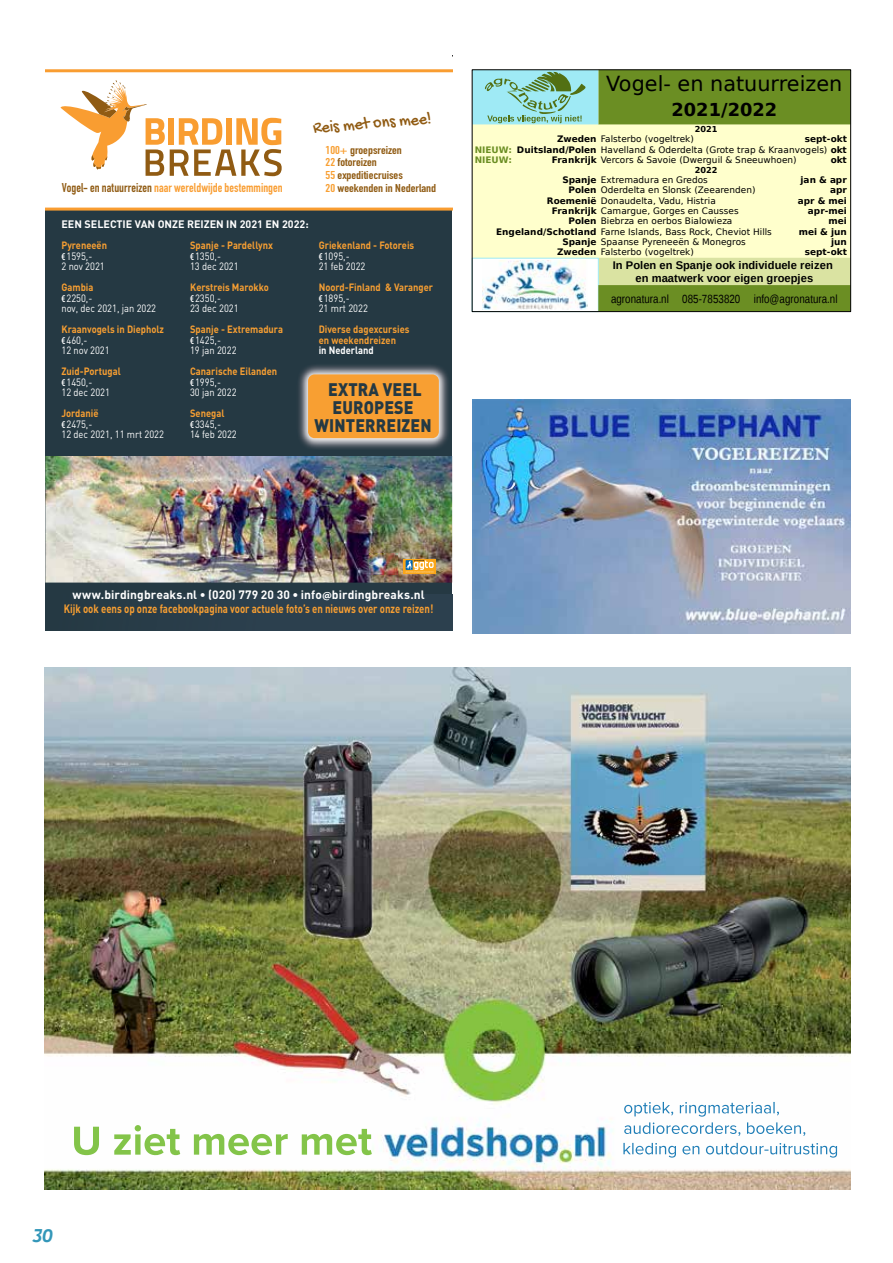
<style>
.page{position:relative;width:893px;height:1263px;background:#fff}
.page>*{position:absolute;margin:0;border:0;box-sizing:border-box;transform-origin:0 0}
.t1{font:20.7px "DejaVu Sans";color:#000}
.t2{font:900 18px/18px "DIN Pro";letter-spacing:.01em;color:#253943;text-align:center;scale:.89 1}
.t3{font:18px "Gochi Hand";color:#905b13;scale:.9 1}
.t4{font:italic 700 18px "Precious Sans";color:#3397b9}
.t5{font:700 17.85px "DejaVu Sans";letter-spacing:.005em;color:#000}
.t6{font:700 12.6px "DIN Condensed";letter-spacing:.005em;color:#f99d31}
.t7{font:700 12px/13.6px "DIN";color:#f89f32;text-align:center;scale:.8 1}
.t8{font:11.85px "Liberation Sans Narrow";letter-spacing:.005em;color:#000}
.t9{font:700 11.25px/12.8px "DIN Condensed";color:#905b13;scale:1.14 1}
.t10{font:700 11.1px/12.5px "Liberation Sans";letter-spacing:.005em;color:#000;text-align:center}
.t11{font:700 10.8px "DIN";color:#fff}
.t12{font:700 10.5px/10.5px "DIN";color:#f89f32;scale:.89 1}
.t13{font:10.5px/10.5px "DIN";color:#fff;scale:.89 1}
.t14{font:700 10.5px "DIN";color:#fff;scale:.89 1}
.t15{font:8.85px/10.4px "DejaVu Sans";letter-spacing:.005em;color:#000;text-align:justify}
.t16{font:700 8.85px "DejaVu Sans";color:#000}
.t17{font:700 8.1px "DejaVu Sans";letter-spacing:-.005em;color:#000}
.s1{color:#905b13}
.s2{color:#f89f32}
.s3{font-weight:700;color:#f89f32}
.s4{font-family:"Myriad Pro";font-weight:600;font-stretch:condensed}
.s5{font-family:"Myriad Pro";font-weight:600;font-stretch:condensed;color:#fff}
.s6{font-weight:400;color:#fff}
.s7{font-weight:700}
.s8{font-weight:700;color:#6b8e23}
.s9{color:#fff}
.s10{font-family:"Myriad Pro";font-stretch:semi-expanded;color:#fff}
</style>
<div class="page">
<img style="left:44px;top:668px;width:806px;height:521px">
<svg style="left:471px;top:69px;width:380px;height:243px;background:#e9edb5"></svg>
<img style="left:483px;top:260px;width:105px;height:49px">
<svg style="left:472px;top:70px;width:379px;height:54px;background:#76a35a"></svg>
<img style="left:472px;top:400px;width:378px;height:233px">
<div style="left:45px;top:209px;width:407px;height:422px;background:#253943"></div>
<div style="left:45px;top:594px;width:407px;height:36px;background:#2b3f4d"></div>
<hr style="left:45px;top:630px;width:407px;height:1px;background:#2c404d">
<svg style="left:61px;top:80px;width:221px;height:96px"></svg>
<hr style="left:45px;top:208px;width:407px;height:3px;background:#f99d31">
<hr style="left:45px;top:69px;width:407px;height:3px;background:#f99d31">
<img style="left:45px;top:456px;width:407px;height:127px">
<img style="left:369px;top:553px;width:29px;height:21px">
<svg style="left:404px;top:559px;width:32px;height:15px"></svg>
<svg style="left:406px;top:560px;width:28px;height:13px"></svg>
<img style="left:298px;top:365px;width:151px;height:84px">
<div style="left:308px;top:374px;width:131px;height:64px;background:#f89f32;border-radius:7px"></div>
<h3 class="t6" style="left:62px;top:179px;width:222px"><span class="s1">Vogel- en natuurreizen</span> naar wereldwijde bestemmingen</h3>
<h2 class="t3" style="left:312px;top:119px;width:133px;rotate:-5deg">Reis met ons mee!</h2>
<p class="t9" style="left:326px;top:143px;width:98px"><span class="s2">100+</span> groepsreizen<br><span class="s2">22</span> fotoreizen<br><span class="s2">55</span> expeditiecruises<br><span class="s2">20</span> weekenden in Nederland</p>
<p class="t11" style="left:61px;top:217px;width:249px">EEN SELECTIE VAN ONZE REIZEN IN 2021 EN 2022:</p>
<p class="t13" style="left:61px;top:240px;width:53px"><span class="s3">Pyreneeën </span><span class="s4">€</span> 1595,-<br>2 nov 2021</p>
<p class="t13" style="left:61px;top:282px;width:108px"><span class="s3">Gambia<br></span><span class="s4">€</span> 2250,-<br>nov, dec 2021, jan 2022</p>
<p class="t12" style="left:61px;top:324px;width:117px">Kraanvogels in Diepholz <span class="s5">€</span> <span class="s6">460,-<br>12 nov 2021</span></p>
<p class="t13" style="left:61px;top:366px;width:68px"><span class="s3">Zuid-Portugal </span><span class="s4">€</span> 1450,-<br>12 dec 2021</p>
<p class="t13" style="left:61px;top:408px;width:117px"><span class="s3">Jordanië<br></span><span class="s4">€</span> 2475,-<br>12 dec 2021, 11 mrt 2022</p>
<p class="t12" style="left:190px;top:240px;width:95px">Spanje - Pardellynx <span class="s5">€</span> <span class="s6">1350,-<br>13 dec 2021</span></p>
<p class="t12" style="left:190px;top:282px;width:90px">Kerstreis Marokko <span class="s5">€</span> <span class="s6">2350,-<br>23 dec 2021</span></p>
<p class="t12" style="left:190px;top:324px;width:106px">Spanje - Extremadura <span class="s5">€</span> <span class="s6">1425,-<br>19 jan 2022</span></p>
<p class="t12" style="left:190px;top:366px;width:99px">Canarische Eilanden <span class="s5">€</span> <span class="s6">1995,-<br>30 jan 2022</span></p>
<p class="t13" style="left:190px;top:408px;width:54px"><span class="s3">Senegal<br></span><span class="s4">€</span> 3345,-<br>14 feb 2022</p>
<p class="t12" style="left:319px;top:240px;width:109px">Griekenland - Fotoreis <span class="s5">€</span> <span class="s6">1095,-<br>21 feb 2022</span></p>
<p class="t12" style="left:319px;top:282px;width:130px">Noord-Finland &amp; Varanger <span class="s5">€</span> <span class="s6">1895,-<br>21 mrt 2022</span></p>
<p class="t12" style="left:319px;top:324px;width:103px">Diverse dagexcursies en weekendreizen</p>
<p class="t14" style="left:319px;top:344px;width:63px">in Nederland</p>
<h2 class="t2" style="left:314px;top:379px;width:133px">EXTRA VEEL<br>EUROPESE<br>WINTERREIZEN</h2>
<h1 class="t1" style="left:606px;top:75px;width:238px">Vogel- en natuurreizen</h1>
<h3 class="t5" style="left:671px;top:102px;width:107px">2021/2022</h3>
<p class="t17" style="left:695px;top:126px;width:24px">2021</p>
<p class="t15" style="left:557px;top:135px;width:138px"><span class="s7">Zweden</span> Falsterbo (vogeltrek)</p>
<p class="t15" style="left:475px;top:135px;width:374px;text-indent:330px"><span class="s7">sept-okt </span><span class="s8">NIEUW:</span> <span class="s7">Duitsland/Polen</span> Havelland &amp; Oderdelta (Grote trap &amp; Kraanvogels) <span class="s7">okt </span><span class="s8">NIEUW:</span></p>
<p class="t15" style="left:552px;top:155px;width:246px"><span class="s7">Frankrijk</span> Vercors &amp; Savoie (Dwerguil &amp; Sneeuwhoen)</p>
<p class="t16" style="left:831px;top:156px;width:18px">okt</p>
<p class="t17" style="left:695px;top:167px;width:24px">2022</p>
<p class="t15" style="left:562px;top:175px;width:147px"><span class="s7">Spanje</span> Extremadura en Gredos</p>
<p class="t16" style="left:801px;top:176px;width:48px">jan &amp; apr</p>
<p class="t15" style="left:568px;top:186px;width:189px"><span class="s7">Polen</span> Oderdelta en Slonsk (Zeearenden)</p>
<p class="t16" style="left:830px;top:186px;width:18px">apr</p>
<p class="t15" style="left:547px;top:196px;width:171px"><span class="s7">Roemenië</span> Donaudelta, Vadu, Histria</p>
<p class="t16" style="left:798px;top:197px;width:51px">apr &amp; mei</p>
<p class="t15" style="left:552px;top:206px;width:188px"><span class="s7">Frankrijk</span> Camargue, Gorges en Causses</p>
<p class="t16" style="left:808px;top:207px;width:40px">apr-mei</p>
<p class="t15" style="left:568px;top:217px;width:165px"><span class="s7">Polen</span> Biebrza en oerbos Bialowieza</p>
<p class="t16" style="left:828px;top:217px;width:20px">mei</p>
<p class="t15" style="left:496px;top:227px;width:277px"><span class="s7">Engeland/Schotland</span> Farne Islands, Bass Rock, Cheviot Hills</p>
<p class="t16" style="left:799px;top:228px;width:50px">mei &amp; jun</p>
<p class="t15" style="left:562px;top:237px;width:185px"><span class="s7">Spanje</span> Spaanse Pyreneeën &amp; Monegros</p>
<p class="t16" style="left:831px;top:238px;width:17px">jun</p>
<p class="t15" style="left:557px;top:248px;width:138px"><span class="s7">Zweden</span> Falsterbo (vogeltrek)</p>
<p class="t16" style="left:805px;top:248px;width:43px">sept-okt</p>
<h3 class="t8" style="left:611px;top:294px;width:228px">agronatura.nl 085-7853820 info@agronatura.nl</h3>
<p class="t10" style="left:613px;top:260px;width:222px">In Polen en Spanje ook individuele reizen en maatwerk voor eigen groepjes</p>
<h3 class="t7" style="left:64px;top:588px;width:463px"><span class="s9">www.birdingbreaks.nl • (020) 779 20 30 • info</span><span class="s10">@</span><span class="s9">birdingbreaks.nl<br></span>Kijk ook eens op onze facebookpagina voor actuele foto’s en nieuws over onze reizen!</h3>
<h2 class="t4" style="left:32px;top:1224px;width:23px">30</h2>
</div>
